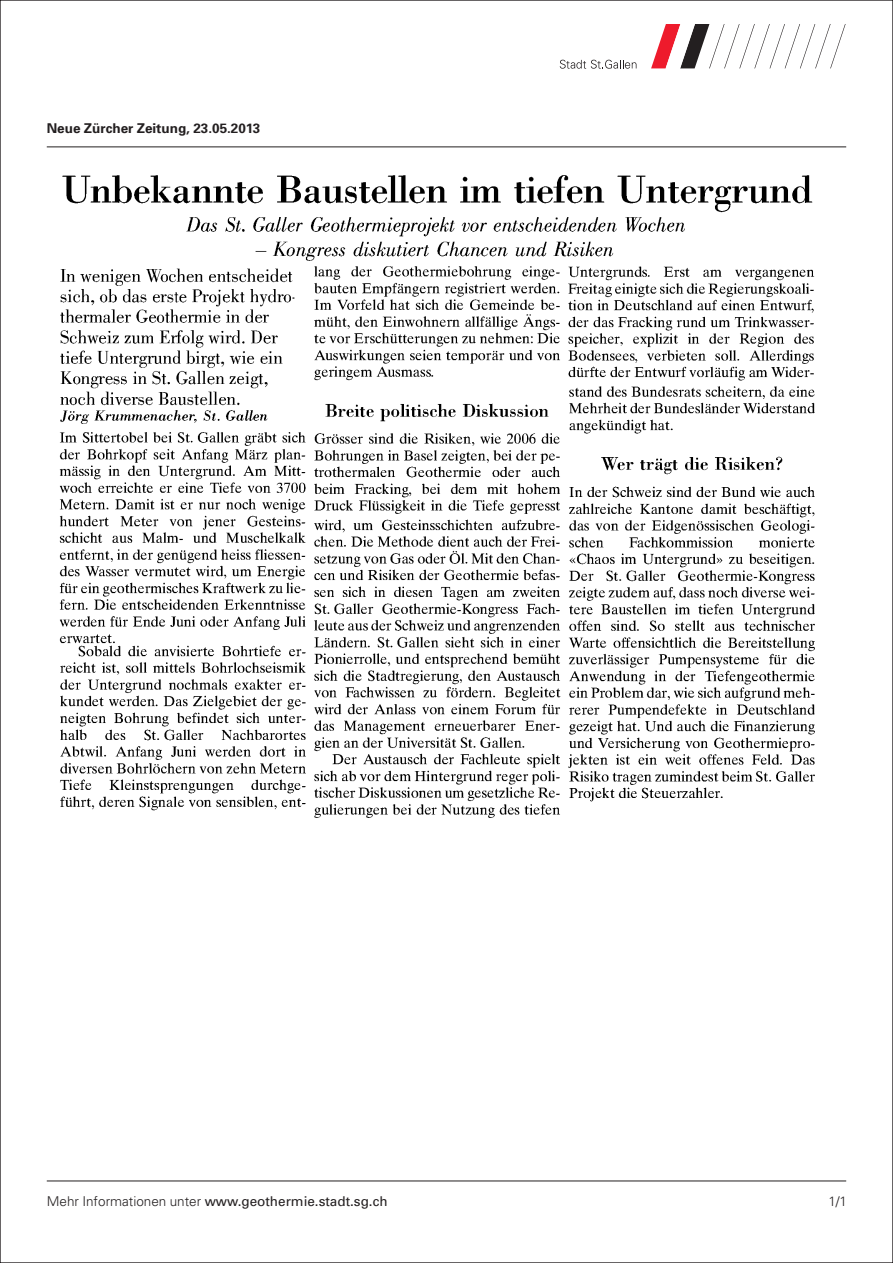
<style>
.page{position:relative;width:893px;height:1263px;background:#fff}
.page>*{position:absolute;margin:0;border:0;box-sizing:border-box;transform-origin:0 0}
.t1{font:13.5px "Univers";color:#231f20}
.t2{font:700 13.5px "Univers";color:#231f20}
.t3{font:300 13.5px "Univers";color:#231f20}
.s1{font-weight:300}
</style>
<div class="page">
<svg style="left:651px;top:24px;width:195px;height:44px"></svg>
<svg style="left:560px;top:60px;width:76px;height:9px"></svg>
<hr style="left:47px;top:146px;width:799px;height:1px;background:#231f20">
<hr style="left:47px;top:1180px;width:799px;height:1px;background:#231f20">
<img style="left:59px;top:175px;width:756px;height:643px">
<p class="t2" style="left:47px;top:120px;width:215px">Neue Zürcher Zeitung, 23.05.2013</p>
<p class="t1" style="left:47px;top:1192px;width:342px"><span class="s1">Mehr Informationen unter</span> www.geothermie.stadt.sg.ch</p>
<p class="t3" style="left:828px;top:1193px;width:20px">1/1</p>
</div>
